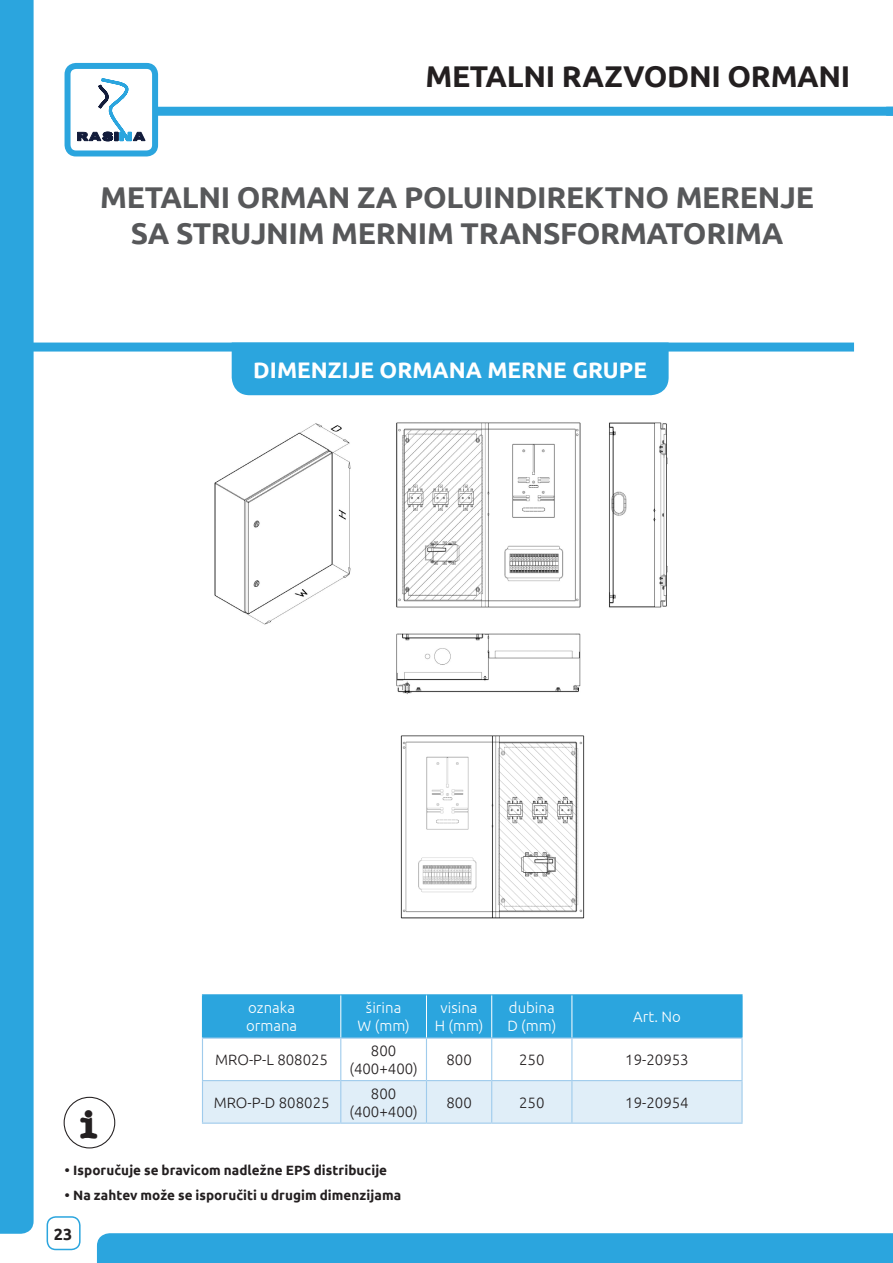
<style>
.page{position:relative;width:893px;height:1263px;background:#fff}
.page>*{position:absolute;margin:0;border:0;box-sizing:border-box;transform-origin:0 0}
.t1{font:700 39.6px "Amer Typewriter IT Cby BT";color:#231f20}
.t2{font:700 30px "Ubuntu";letter-spacing:-.01em;color:#57585a}
.t3{font:700 30px "Ubuntu";letter-spacing:-.01em;color:#231f20}
.t4{font:700 22.5px "Ubuntu";color:#fff}
.t5{font:700 16.2px "Ubuntu";color:#231f20}
.tabela{font:300 15px "Ubuntu";color:#231f20}
.tabela-2{font:300 15px "Ubuntu";color:#fff}
.t6{font:700 13.5px "Ubuntu";letter-spacing:.005em;color:#231f20}
</style>
<div class="page">
<div style="left:97px;top:1233px;width:796px;height:30px;background:#2ba5de"></div>
<div style="left:0;top:0;width:34px;height:1234px;background:#2ba5de"></div>
<div style="left:47px;top:1216px;width:34px;height:34px;border:2px solid #2ba5de;border-radius:9px"></div>
<div style="left:156px;top:107px;width:737px;height:9px;background:#2ba5de"></div>
<svg style="left:77px;top:78px;width:68px;height:63px"></svg>
<div style="left:65px;top:63px;width:93px;height:93px;border:6px solid #2ba5de;border-radius:9px"></div>
<img style="left:214px;top:422px;width:454px;height:272px">
<div style="left:232px;top:352px;width:437px;height:43px;background:#2ba5de"></div>
<div style="left:0;top:343px;width:854px;height:9px;background:#2ba5de"></div>
<div style="left:64px;top:1097px;width:51px;height:51px;border:1px solid #231f20;border-radius:50%"></div>
<div style="left:203px;top:995px;width:538px;height:42px;background:#2ba5de"></div>
<div style="left:203px;top:1081px;width:538px;height:41px;background:#e0eef8"></div>
<hr style="left:202px;top:995px;width:1px;height:42px;background:#2ba5de">
<hr style="left:202px;top:994px;width:139px;height:1px;background:#2ba5de">
<hr style="left:341px;top:994px;width:85px;height:1px;background:#2ba5de">
<hr style="left:426px;top:994px;width:66px;height:1px;background:#2ba5de">
<hr style="left:492px;top:994px;width:80px;height:1px;background:#2ba5de">
<hr style="left:572px;top:994px;width:171px;height:1px;background:#2ba5de">
<hr style="left:741px;top:995px;width:2px;height:42px;background:#2ba5de">
<hr style="left:202px;top:1037px;width:139px;height:2px;background:#9fcbec">
<hr style="left:202px;top:1039px;width:1px;height:41px;background:#9fcbec">
<hr style="left:341px;top:1037px;width:85px;height:2px;background:#9fcbec">
<hr style="left:340px;top:1039px;width:1px;height:41px;background:#9fcbec">
<hr style="left:426px;top:1037px;width:66px;height:2px;background:#9fcbec">
<hr style="left:426px;top:1039px;width:1px;height:41px;background:#9fcbec">
<hr style="left:492px;top:1037px;width:80px;height:2px;background:#9fcbec">
<hr style="left:491px;top:1039px;width:1px;height:41px;background:#9fcbec">
<hr style="left:572px;top:1037px;width:171px;height:2px;background:#9fcbec">
<hr style="left:571px;top:1039px;width:1px;height:41px;background:#9fcbec">
<hr style="left:741px;top:1039px;width:2px;height:41px;background:#9fcbec">
<hr style="left:202px;top:1080px;width:139px;height:1px;background:#9fcbec">
<hr style="left:202px;top:1081px;width:1px;height:41px;background:#9fcbec">
<hr style="left:341px;top:1080px;width:85px;height:1px;background:#9fcbec">
<hr style="left:340px;top:1081px;width:1px;height:41px;background:#9fcbec">
<hr style="left:426px;top:1080px;width:66px;height:1px;background:#9fcbec">
<hr style="left:426px;top:1081px;width:1px;height:41px;background:#9fcbec">
<hr style="left:492px;top:1080px;width:80px;height:1px;background:#9fcbec">
<hr style="left:491px;top:1081px;width:1px;height:41px;background:#9fcbec">
<hr style="left:572px;top:1080px;width:171px;height:1px;background:#9fcbec">
<hr style="left:571px;top:1081px;width:1px;height:41px;background:#9fcbec">
<hr style="left:741px;top:1081px;width:2px;height:41px;background:#9fcbec">
<hr style="left:202px;top:1122px;width:139px;height:2px;background:#9fcbec">
<hr style="left:341px;top:1122px;width:85px;height:2px;background:#9fcbec">
<hr style="left:426px;top:1122px;width:66px;height:2px;background:#9fcbec">
<hr style="left:492px;top:1122px;width:80px;height:2px;background:#9fcbec">
<hr style="left:572px;top:1122px;width:171px;height:2px;background:#9fcbec">
<hr style="left:340px;top:995px;width:1px;height:42px;background:#fff">
<hr style="left:426px;top:995px;width:1px;height:42px;background:#fff">
<hr style="left:491px;top:995px;width:1px;height:42px;background:#fff">
<hr style="left:572px;top:995px;width:1px;height:42px;background:#fff">
<img style="left:400px;top:735px;width:185px;height:184px">
<p class="t3" style="left:425px;top:58px;width:427px">METALNI RAZVODNI ORMANI</p>
<p class="t2" style="left:100px;top:180px;width:715px">METALNI ORMAN ZA POLUINDIREKTNO MERENJE</p>
<p class="t2" style="left:131px;top:216px;width:654px">SA STRUJNIM MERNIM TRANSFORMATORIMA</p>
<p class="t4" style="left:253px;top:356px;width:395px">DIMENZIJE ORMANA MERNE GRUPE</p>
<p class="tabela-2" style="left:248px;top:999px;width:48px">oznaka</p>
<p class="tabela-2" style="left:246px;top:1017px;width:53px">ormana</p>
<p class="tabela" style="left:215px;top:1051px;width:114px">MRO-P-L 808025</p>
<p class="tabela-2" style="left:366px;top:999px;width:37px">širina</p>
<p class="tabela-2" style="left:357px;top:1017px;width:54px">W (mm)</p>
<p class="tabela" style="left:371px;top:1042px;width:27px">800</p>
<p class="tabela" style="left:349px;top:1060px;width:70px">(400+400)</p>
<p class="tabela" style="left:371px;top:1084px;width:27px">800</p>
<p class="tabela" style="left:349px;top:1102px;width:70px">(400+400)</p>
<p class="tabela" style="left:214px;top:1093px;width:117px">MRO-P-D 808025</p>
<p class="t1" style="left:80px;top:1099px;width:19px">i</p>
<p class="t6" style="left:65px;top:1162px;width:324px">• Isporučuje se bravicom nadležne EPS distribucije</p>
<p class="t6" style="left:65px;top:1187px;width:338px">• Na zahtev može se isporučiti u drugim dimenzijama</p>
<p class="t5" style="left:54px;top:1224px;width:20px">23</p>
<p class="tabela-2" style="left:441px;top:999px;width:38px">visina</p>
<p class="tabela-2" style="left:435px;top:1017px;width:50px">H (mm)</p>
<p class="tabela-2" style="left:509px;top:999px;width:47px">dubina</p>
<p class="tabela-2" style="left:507px;top:1017px;width:50px">D (mm)</p>
<p class="tabela-2" style="left:633px;top:1008px;width:49px">Art. No</p>
<p class="tabela" style="left:446px;top:1051px;width:27px">800</p>
<p class="tabela" style="left:519px;top:1051px;width:27px">250</p>
<p class="tabela" style="left:625px;top:1051px;width:65px">19-20953</p>
<p class="tabela" style="left:446px;top:1093px;width:27px">800</p>
<p class="tabela" style="left:519px;top:1093px;width:27px">250</p>
<p class="tabela" style="left:625px;top:1093px;width:65px">19-20954</p>
</div>
